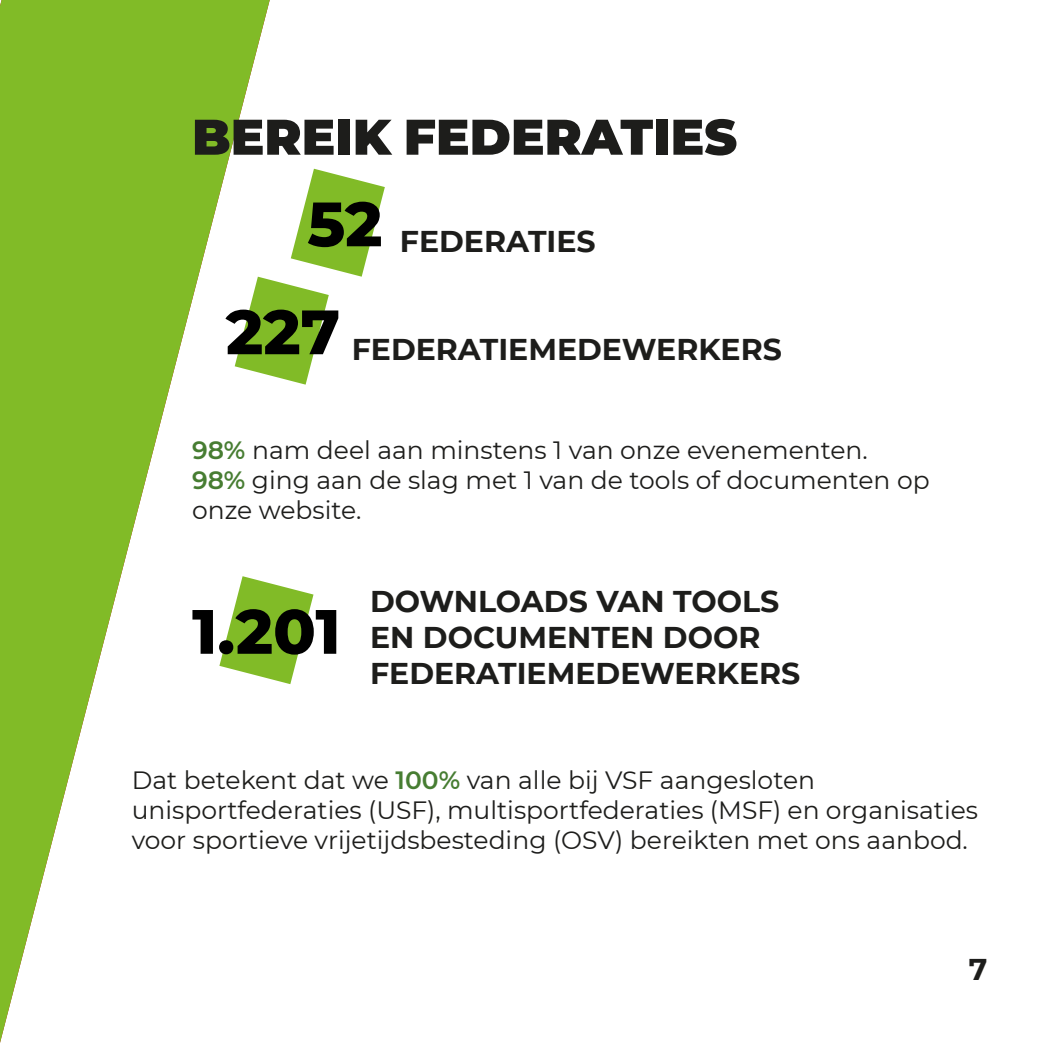
<style>
.page{position:relative;width:1049px;height:1049px;background:#fff}
.page>*{position:absolute;margin:0;border:0;box-sizing:border-box;transform-origin:0 0}
.t1{font:800 62.5px "Montserrat";color:#000}
.Titels{font:900 50px "Montserrat";color:#1d1d1b}
.t2{font:700 30px/36px "Montserrat";color:#1d1d1b}
.Broodtekst{font:25px/30px "Montserrat";color:#1d1d1b}
.s1{font-weight:600;color:#477d32}
</style>
<div class="page">
<svg style="left:0;top:0;width:270px;height:1043px;fill:#81bb27"></svg>
<svg style="left:235px;top:169px;width:150px;height:216px"></svg>
<svg style="left:219px;top:576px;width:94px;height:108px"></svg>
<p class="Titels" style="left:192px;top:99px;width:546px">BEREIK FEDERATIES</p>
<p class="t1" style="left:307px;top:178px;width:77px">52</p>
<p class="t2" style="left:400px;top:222px;width:197px">FEDERATIES</p>
<p class="t1" style="left:226px;top:286px;width:116px">227</p>
<p class="t2" style="left:352px;top:330px;width:432px">FEDERATIEMEDEWERKERS</p>
<p class="Broodtekst" style="left:192px;top:434px;width:677px"><span class="s1">98%</span> nam deel aan minstens 1 van onze evenementen.</p>
<p class="Broodtekst" style="left:192px;top:464px;width:739px"><span class="s1">98%</span> ging aan de slag met 1 van de tools of documenten op onze website.</p>
<p class="t1" style="left:192px;top:586px;width:150px">1.201</p>
<p class="t2" style="left:370px;top:582px;width:432px">DOWNLOADS VAN TOOLS<br>EN DOCUMENTEN DOOR<br>FEDERATIEMEDEWERKERS</p>
<p class="Broodtekst" style="left:132px;top:764px;width:848px">Dat betekent dat we <span class="s1">100%</span> van alle bij VSF aangesloten unisportfederaties (USF), multisportfederaties (MSF) en organisaties voor sportieve vrijetijdsbesteding (OSV) bereikten met ons aanbod.</p>
<p class="t2" style="left:969px;top:949px;width:20px">7</p>
</div>
